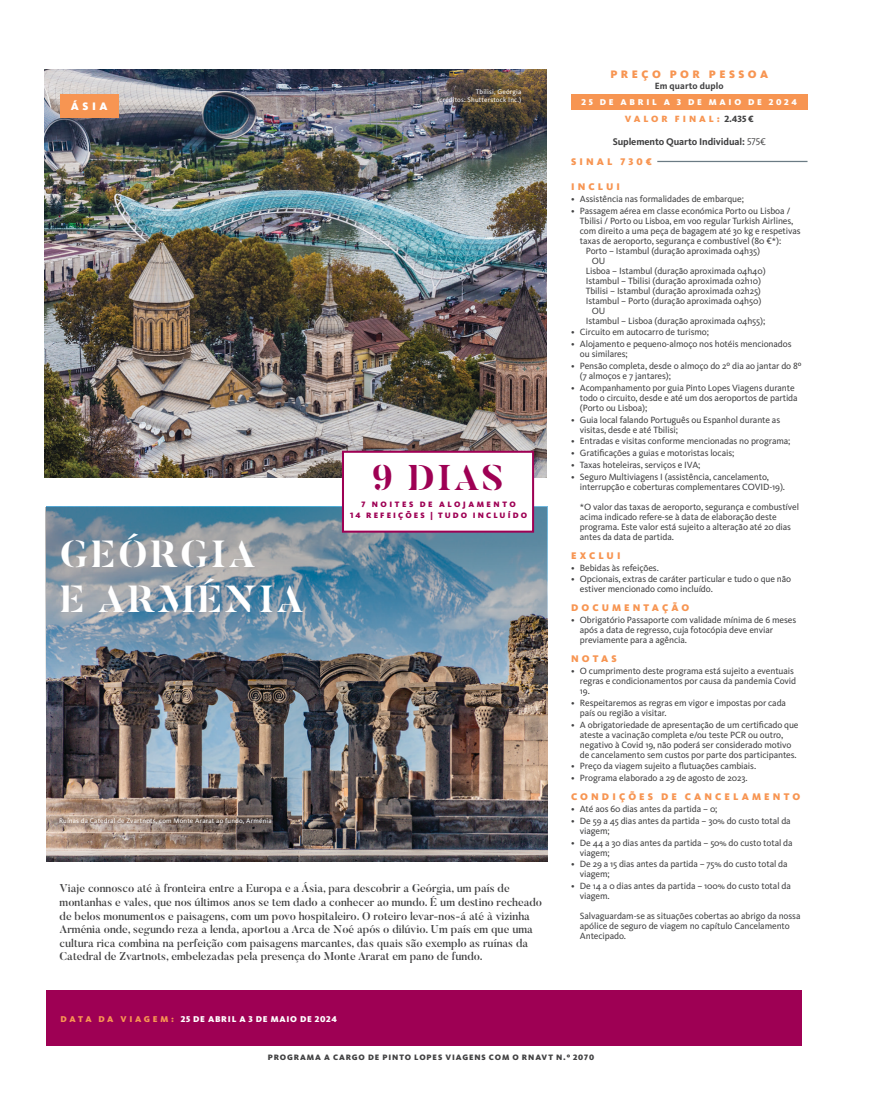
<style>
.page{position:relative;width:869px;height:1099px;background:#fff}
.page>*{position:absolute;margin:0;border:0;box-sizing:border-box;transform-origin:0 0}
.t1{font:700 37.5px/45px "Butler Stencil";letter-spacing:.075em;color:#fff}
.t2{font:700 35.5px "Butler Stencil";color:#9e0054}
.t3{font:500 11.25px/13.5px "Butler";color:#414142}
.t4{font:900 11.25px "Kievit OT";letter-spacing:.31em;color:#f79552}
.t5{font:900 11.25px "Kievit OT";color:#fff}
.t6{font:900 10px "Kievit OT";letter-spacing:.31em;color:#f79552}
.t7{font:700 10px/20px "Kievit OT";letter-spacing:-.01em;color:#414142}
.t8{font:9.38px/10px "Kievit OT";letter-spacing:-.01em;color:#414142}
.t9{font:900 9.38px "Kievit OT";letter-spacing:.31em;color:#f79552}
.t10{font:700 9.38px "Kievit OT";letter-spacing:.01em;color:#414142}
.t11{font:900 8.75px "Kievit OT";letter-spacing:.085em;color:#fff}
.t12{font:900 8.75px "Kievit OT";letter-spacing:.31em;color:#fff}
.t13{font:900 8.12px "Kievit OT";letter-spacing:.11em;color:#414142}
.t14{font:900 8.12px/11.2px "Kievit OT";letter-spacing:.26em;color:#9e0054;text-align:center}
.t15{font:6.88px/7.5px "Kievit OT";letter-spacing:.025em;color:#fff;text-align:right}
.s1{font-weight:800;color:#414142}
.s2{font-weight:400}
.s3{font-weight:900;color:#f79552}
.s4{color:#f79552}
</style>
<div class="page">
<div style="left:570px;top:94px;width:237px;height:16px;background:#f79552"></div>
<hr style="left:657px;top:161px;width:150px;height:1px;background:#6b7b84">
<div style="left:46px;top:990px;width:755px;height:55px;background:#9e0054"></div>
<img style="left:44px;top:69px;width:502px;height:408px">
<div style="left:60px;top:94px;width:59px;height:23px;background:#f79552"></div>
<img style="left:45px;top:507px;width:502px;height:354px">
<div style="left:342px;top:451px;width:192px;height:81px;background:#fff;border:2px solid #9e0054"></div>
<p class="t5" style="left:71px;top:99px;width:38px">ÁSIA</p>
<p class="t15" style="left:437px;top:88px;width:86px">Tbilisi, Geórgia<br>(créditos: Shutterstock Inc.)</p>
<h1 class="t1" style="left:60px;top:532px;width:244px">GEÓRGIA<br>E ARMÉNIA</h1>
<h2 class="t2" style="left:372px;top:455px;width:133px">9 DIAS</h2>
<p class="t14" style="left:350px;top:498px;width:178px">7 NOITES DE ALOJAMENTO<br>14 REFEIÇÕES | TUDO INCLUÍDO</p>
<p class="t15" style="left:59px;top:816px;width:214px">Ruínas da Catedral de Zvartnots, com Monte Ararat ao fundo, Arménia</p>
<p class="t3" style="left:60px;top:881px;width:483px">Viaje connosco até à fronteira entre a Europa e a Ásia, para descobrir a Geórgia, um país de montanhas e vales, que nos últimos anos se tem dado a conhecer ao mundo. É um destino recheado de belos monumentos e paisagens, com um povo hospitaleiro. O roteiro levar-nos-á até à vizinha Arménia onde, segundo reza a lenda, aportou a Arca de Noé após o dilúvio. Um país em que uma cultura rica combina na perfeição com paisagens marcantes, das quais são exemplo as ruínas da Catedral de Zvartnots, embelezadas pela presença do Monte Ararat em pano de fundo.</p>
<p class="t4" style="left:610px;top:67px;width:159px">PREÇO POR PESSOA</p>
<p class="t10" style="left:654px;top:80px;width:70px">Em quarto duplo</p>
<p class="t9" style="left:624px;top:114px;width:130px">VALOR FINAL: <span class="s1">2.435 €</span></p>
<p class="t7" style="left:571px;top:131px;width:196px;text-indent:42px">Suplemento Quarto Individual: <span class="s2">575€<br></span><span class="s3">SINAL 730€</span></p>
<p class="t12" style="left:581px;top:97px;width:217px">25 DE ABRIL A 3 DE MAIO DE 2024</p>
<p class="t6" style="left:571px;top:181px;width:50px">INCLUI</p>
<p class="t8" style="left:570px;top:193px;width:174px">• Assistência nas formalidades de embarque;</p>
<p class="t8" style="left:570px;top:205px;width:221px">• Passagem aérea em classe económica Porto ou Lisboa /</p>
<p class="t8" style="left:579px;top:215px;width:215px">Tbilisi / Porto ou Lisboa, em voo regular Turkish Airlines,</p>
<p class="t8" style="left:579px;top:225px;width:222px">com direito a uma peça de bagagem até 30 kg e respetivas</p>
<p class="t8" style="left:579px;top:235px;width:203px">taxas de aeroporto, segurança e combustível (80 €*):</p>
<p class="t8" style="left:585px;top:245px;width:176px">Porto – Istambul (duração aproximada 04h35)</p>
<p class="t8" style="left:591px;top:255px;width:15px">OU</p>
<p class="t8" style="left:585px;top:265px;width:181px">Lisboa – Istambul (duração aproximada 04h40)</p>
<p class="t8" style="left:585px;top:275px;width:177px">Istambul – Tbilisi (duração aproximada 02h10)</p>
<p class="t8" style="left:585px;top:285px;width:176px">Tbilisi – Istambul (duração aproximada 02h25)</p>
<p class="t8" style="left:585px;top:295px;width:177px">Istambul – Porto (duração aproximada 04h50)</p>
<p class="t8" style="left:591px;top:305px;width:15px">OU</p>
<p class="t8" style="left:585px;top:315px;width:181px">Istambul – Lisboa (duração aproximada 04h55);</p>
<p class="t8" style="left:570px;top:327px;width:139px">• Circuito em autocarro de turismo;</p>
<p class="t8" style="left:579px;top:339px;width:213px;text-indent:-9px">• Alojamento e pequeno-almoço nos hotéis mencionados ou similares;</p>
<p class="t8" style="left:579px;top:361px;width:223px;text-indent:-9px">• Pensão completa, desde o almoço do 2º dia ao jantar do 8º (7 almoços e 7 jantares);</p>
<p class="t8" style="left:579px;top:382px;width:219px;text-indent:-9px">• Acompanhamento por guia Pinto Lopes Viagens durante todo o circuito, desde e até um dos aeroportos de partida (Porto ou Lisboa);</p>
<p class="t8" style="left:579px;top:414px;width:202px;text-indent:-9px">• Guia local falando Português ou Espanhol durante as visitas, desde e até Tbilisi;</p>
<p class="t8" style="left:570px;top:436px;width:221px">• Entradas e visitas conforme mencionadas no programa;</p>
<p class="t8" style="left:570px;top:448px;width:165px">• Gratificações a guias e motoristas locais;</p>
<p class="t8" style="left:570px;top:459px;width:131px">• Taxas hoteleiras, serviços e IVA;</p>
<p class="t8" style="left:579px;top:471px;width:206px;text-indent:-9px">• Seguro Multiviagens I (assistência, cancelamento, interrupção e coberturas complementares COVID-19).</p>
<p class="t8" style="left:579px;top:501px;width:220px">*O valor das taxas de aeroporto, segurança e combustível acima indicado refere-se à data de elaboração deste programa. Este valor está sujeito a alteração até 20 dias antes da data de partida.</p>
<p class="t6" style="left:571px;top:549px;width:51px">EXCLUI</p>
<p class="t8" style="left:570px;top:562px;width:89px">• Bebidas às refeições.</p>
<p class="t8" style="left:579px;top:574px;width:213px;text-indent:-9px">• Opcionais, extras de caráter particular e tudo o que não estiver mencionado como incluído.</p>
<p class="t6" style="left:571px;top:602px;width:120px">DOCUMENTAÇÃO</p>
<p class="t8" style="left:579px;top:615px;width:218px;text-indent:-9px">• Obrigatório Passaporte com validade mínima de 6 meses após a data de regresso, cuja fotocópia deve enviar previamente para a agência.</p>
<p class="t6" style="left:571px;top:653px;width:47px">NOTAS</p>
<p class="t8" style="left:579px;top:665px;width:218px;text-indent:-9px">• O cumprimento deste programa está sujeito a eventuais regras e condicionamentos por causa da pandemia Covid<br>19.</p>
<p class="t8" style="left:579px;top:697px;width:207px;text-indent:-9px">• Respeitaremos as regras em vigor e impostas por cada país ou região a visitar.</p>
<p class="t8" style="left:579px;top:719px;width:220px;text-indent:-9px">• A obrigatoriedade de apresentação de um certificado que ateste a vacinação completa e/ou teste PCR ou outro, negativo à Covid 19, não poderá ser considerado motivo de cancelamento sem custos por parte dos participantes.</p>
<p class="t8" style="left:570px;top:761px;width:186px">• Preço da viagem sujeito a flutuações cambiais.</p>
<p class="t8" style="left:570px;top:773px;width:178px">• Programa elaborado a 29 de agosto de 2023.</p>
<p class="t6" style="left:571px;top:791px;width:230px">CONDIÇÕES DE CANCELAMENTO</p>
<p class="t8" style="left:570px;top:803px;width:148px">• Até aos 60 dias antes da partida – 0;</p>
<p class="t8" style="left:579px;top:815px;width:212px;text-indent:-9px">• De 59 a 45 dias antes da partida – 30% do custo total da viagem;</p>
<p class="t8" style="left:579px;top:837px;width:214px;text-indent:-9px">• De 44 a 30 dias antes da partida – 50% do custo total da viagem;</p>
<p class="t8" style="left:579px;top:859px;width:209px;text-indent:-9px">• De 29 a 15 dias antes da partida – 75% do custo total da viagem;</p>
<p class="t8" style="left:579px;top:881px;width:212px;text-indent:-9px">• De 14 a 0 dias antes da partida – 100% do custo total da viagem.</p>
<p class="t8" style="left:579px;top:911px;width:222px">Salvaguardam-se as situações cobertas ao abrigo da nossa apólice de seguro de viagem no capítulo Cancelamento<br>Antecipado.</p>
<p class="t11" style="left:61px;top:1013px;width:278px"><span class="s4">D A T A D A V I A G E M :</span> 25 DE ABRIL A 3 DE MAIO DE 2024</p>
<p class="t13" style="left:267px;top:1052px;width:328px">PROGRAMA A CARGO DE PINTO LOPES VIAGENS COM O RNAVT N.º 2070</p>
</div>
